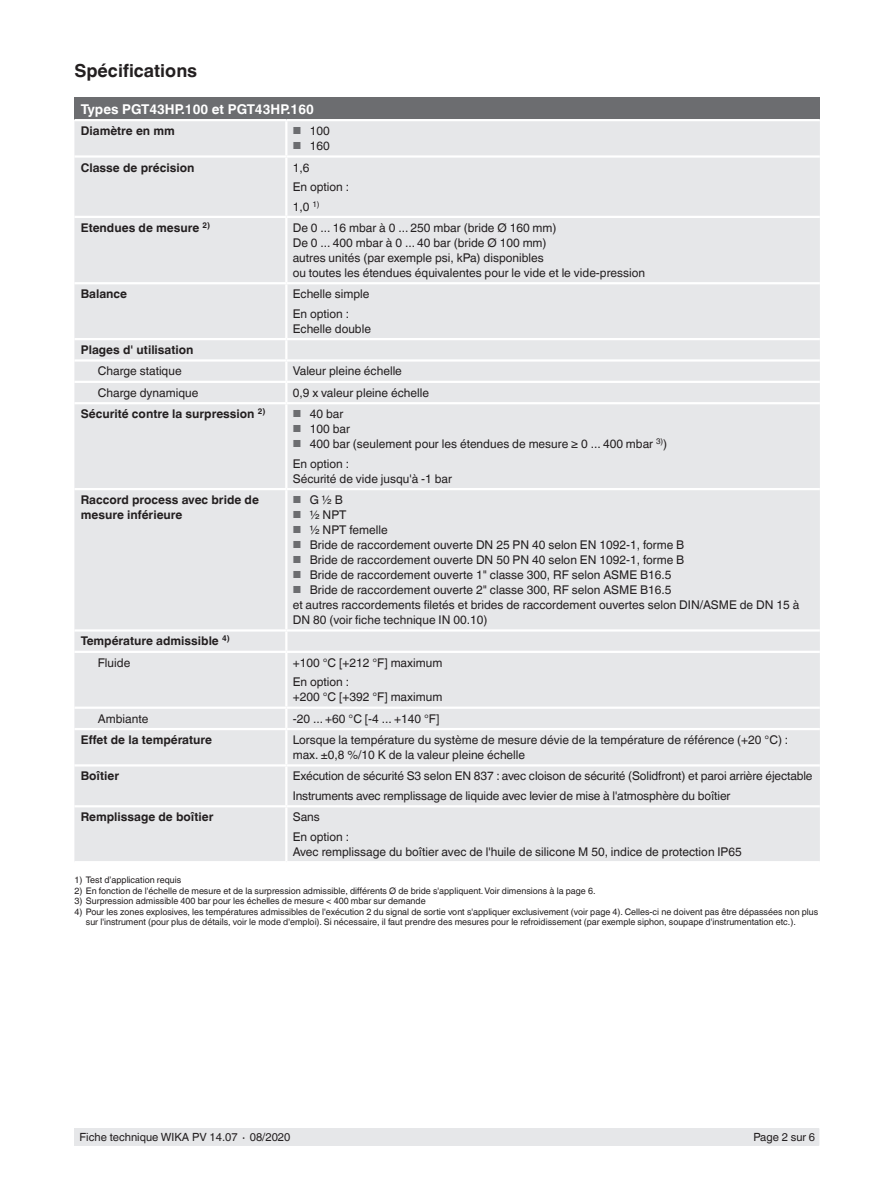
<style>
.page{position:relative;width:893px;height:1188px;background:#fff}
.page>*{position:absolute;margin:0;border:0;box-sizing:border-box;transform-origin:0 0}
.Subheadline1{font:700 18px "Helvetica World";color:#231f20}
.Tables_-_Headline{font:700 13.5px "Helvetica World";color:#fff}
.Tables_-_Running_tex{font:12px/15px "Helvetica World";color:#231f20}
.Tables_-_Running_tex-2{font:700 12px/15px "Helvetica World";color:#231f20}
.t1{font:11.25px "Helvetica World";color:#231f20}
.Footnotes{font:9px "Helvetica World";color:#231f20}
.s1{font-size:10.2px;color:#6c6d70}
</style>
<div class="page">
<div style="left:75px;top:1128px;width:744px;height:17px;background:#e6e7e9"></div>
<div style="left:74px;top:98px;width:746px;height:22px;background:#6c6d70"></div>
<div style="left:74px;top:121px;width:746px;height:740px;background:#e6e7e9"></div>
<hr style="left:74px;top:119px;width:212px;height:2px;background:#fff">
<hr style="left:286px;top:119px;width:534px;height:2px;background:#fff">
<svg style="left:285px;top:340px;width:2px;height:62px"></svg>
<hr style="left:285px;top:404px;width:2px;height:84px;background:#fff">
<hr style="left:286px;top:338px;width:534px;height:2px;background:#fff">
<hr style="left:286px;top:359px;width:534px;height:3px;background:#fff">
<hr style="left:286px;top:381px;width:534px;height:2px;background:#fff">
<hr style="left:286px;top:402px;width:534px;height:2px;background:#fff">
<hr style="left:285px;top:121px;width:2px;height:34px;background:#fff">
<hr style="left:74px;top:155px;width:212px;height:3px;background:#fff">
<hr style="left:286px;top:155px;width:534px;height:3px;background:#fff">
<hr style="left:285px;top:158px;width:2px;height:58px;background:#fff">
<hr style="left:74px;top:216px;width:212px;height:2px;background:#fff">
<hr style="left:286px;top:216px;width:534px;height:2px;background:#fff">
<hr style="left:285px;top:218px;width:2px;height:64px;background:#fff">
<hr style="left:74px;top:282px;width:212px;height:2px;background:#fff">
<hr style="left:286px;top:282px;width:534px;height:2px;background:#fff">
<hr style="left:285px;top:284px;width:2px;height:54px;background:#fff">
<hr style="left:74px;top:338px;width:212px;height:2px;background:#fff">
<hr style="left:74px;top:359px;width:212px;height:3px;background:#fff">
<hr style="left:74px;top:381px;width:212px;height:2px;background:#fff">
<hr style="left:74px;top:402px;width:212px;height:2px;background:#fff">
<hr style="left:74px;top:488px;width:212px;height:2px;background:#fff">
<hr style="left:286px;top:488px;width:534px;height:2px;background:#fff">
<hr style="left:285px;top:490px;width:2px;height:139px;background:#fff">
<hr style="left:74px;top:629px;width:212px;height:3px;background:#fff">
<hr style="left:286px;top:629px;width:534px;height:3px;background:#fff">
<svg style="left:285px;top:632px;width:2px;height:19px"></svg>
<hr style="left:74px;top:651px;width:212px;height:2px;background:#fff">
<hr style="left:286px;top:651px;width:534px;height:2px;background:#fff">
<hr style="left:285px;top:653px;width:2px;height:54px;background:#fff">
<hr style="left:74px;top:707px;width:212px;height:2px;background:#fff">
<hr style="left:286px;top:707px;width:534px;height:2px;background:#fff">
<svg style="left:285px;top:709px;width:2px;height:19px"></svg>
<hr style="left:74px;top:728px;width:212px;height:2px;background:#fff">
<hr style="left:286px;top:728px;width:534px;height:2px;background:#fff">
<hr style="left:285px;top:730px;width:2px;height:34px;background:#fff">
<hr style="left:74px;top:764px;width:212px;height:3px;background:#fff">
<hr style="left:286px;top:764px;width:534px;height:3px;background:#fff">
<hr style="left:285px;top:767px;width:2px;height:38px;background:#fff">
<hr style="left:74px;top:805px;width:212px;height:2px;background:#fff">
<hr style="left:286px;top:805px;width:534px;height:2px;background:#fff">
<hr style="left:285px;top:807px;width:2px;height:54px;background:#fff">
<p class="Subheadline1" style="left:74px;top:60px;width:124px">Spécifications</p>
<p class="Tables_-_Headline" style="left:81px;top:101px;width:235px">Types PGT43HP.100 et PGT43HP.160</p>
<p class="Tables_-_Running_tex-2" style="left:81px;top:123px;width:96px">Diamètre en mm</p>
<p class="Tables_-_Running_tex" style="left:293px;top:123px;width:39px"><span class="s1">■</span> 100</p>
<p class="Tables_-_Running_tex" style="left:293px;top:138px;width:39px"><span class="s1">■</span> 160</p>
<p class="Tables_-_Running_tex-2" style="left:81px;top:160px;width:115px">Classe de précision</p>
<p class="Tables_-_Running_tex" style="left:293px;top:160px;width:18px">1,6</p>
<p class="Tables_-_Running_tex" style="left:293px;top:179px;width:58px">En option :</p>
<p class="Tables_-_Running_tex" style="left:293px;top:199px;width:28px">1,0 <sup>1)</sup></p>
<p class="Tables_-_Running_tex-2" style="left:81px;top:220px;width:131px">Etendues de mesure <sup>2)</sup></p>
<p class="Tables_-_Running_tex" style="left:293px;top:220px;width:265px">De 0 ... 16 mbar à 0 ... 250 mbar (bride Ø 160 mm)</p>
<p class="Tables_-_Running_tex" style="left:293px;top:235px;width:255px">De 0 ... 400 mbar à 0 ... 40 bar (bride Ø 100 mm)</p>
<p class="Tables_-_Running_tex" style="left:293px;top:250px;width:253px">autres unités (par exemple psi, kPa) disponibles</p>
<p class="Tables_-_Running_tex" style="left:293px;top:265px;width:354px">ou toutes les étendues équivalentes pour le vide et le vide-pression</p>
<p class="Tables_-_Running_tex-2" style="left:81px;top:287px;width:48px">Balance</p>
<p class="Tables_-_Running_tex" style="left:293px;top:287px;width:78px">Echelle simple</p>
<p class="Tables_-_Running_tex" style="left:293px;top:306px;width:58px">En option :</p>
<p class="Tables_-_Running_tex" style="left:293px;top:321px;width:80px">Echelle double</p>
<p class="Tables_-_Running_tex-2" style="left:81px;top:342px;width:114px">Plages d' utilisation</p>
<p class="Tables_-_Running_tex" style="left:98px;top:364px;width:85px">Charge statique</p>
<p class="Tables_-_Running_tex" style="left:293px;top:364px;width:111px">Valeur pleine échelle</p>
<p class="Tables_-_Running_tex" style="left:98px;top:385px;width:102px">Charge dynamique</p>
<p class="Tables_-_Running_tex" style="left:293px;top:385px;width:138px">0,9 x valeur pleine échelle</p>
<p class="Tables_-_Running_tex-2" style="left:81px;top:407px;width:186px">Sécurité contre la surpression <sup>2)</sup></p>
<p class="Tables_-_Running_tex" style="left:293px;top:407px;width:52px"><span class="s1">■</span> 40 bar</p>
<p class="Tables_-_Running_tex" style="left:293px;top:422px;width:59px"><span class="s1">■</span> 100 bar</p>
<p class="Tables_-_Running_tex" style="left:293px;top:437px;width:376px"><span class="s1">■</span> 400 bar (seulement pour les étendues de mesure ≥ 0 ... 400 mbar <sup>3)</sup>)</p>
<p class="Tables_-_Running_tex" style="left:293px;top:456px;width:58px">En option :</p>
<p class="Tables_-_Running_tex" style="left:293px;top:471px;width:161px">Sécurité de vide jusqu'à -1 bar</p>
<p class="Tables_-_Running_tex-2" style="left:81px;top:492px;width:180px">Raccord process avec bride de mesure inférieure</p>
<p class="Tables_-_Running_tex" style="left:293px;top:492px;width:52px"><span class="s1">■</span> G ½ B</p>
<p class="Tables_-_Running_tex" style="left:293px;top:507px;width:55px"><span class="s1">■</span> ½ NPT</p>
<p class="Tables_-_Running_tex" style="left:293px;top:522px;width:96px"><span class="s1">■</span> ½ NPT femelle</p>
<p class="Tables_-_Running_tex" style="left:293px;top:537px;width:393px"><span class="s1">■</span> Bride de raccordement ouverte DN 25 PN 40 selon EN 1092-1, forme B</p>
<p class="Tables_-_Running_tex" style="left:293px;top:552px;width:393px"><span class="s1">■</span> Bride de raccordement ouverte DN 50 PN 40 selon EN 1092-1, forme B</p>
<p class="Tables_-_Running_tex" style="left:293px;top:567px;width:380px"><span class="s1">■</span> Bride de raccordement ouverte 1" classe 300, RF selon ASME B16.5</p>
<p class="Tables_-_Running_tex" style="left:293px;top:582px;width:380px"><span class="s1">■</span> Bride de raccordement ouverte 2" classe 300, RF selon ASME B16.5</p>
<p class="Tables_-_Running_tex" style="left:293px;top:597px;width:508px">et autres raccordements filetés et brides de raccordement ouvertes selon DIN/ASME de DN 15 à<br>DN 80 (voir fiche technique IN 00.10)</p>
<p class="Tables_-_Running_tex-2" style="left:81px;top:634px;width:150px">Température admissible <sup>4)</sup></p>
<p class="Tables_-_Running_tex" style="left:98px;top:655px;width:34px">Fluide</p>
<p class="Tables_-_Running_tex" style="left:293px;top:655px;width:151px">+100 °C [+212 °F] maximum</p>
<p class="Tables_-_Running_tex" style="left:293px;top:675px;width:58px">En option :</p>
<p class="Tables_-_Running_tex" style="left:293px;top:690px;width:151px">+200 °C [+392 °F] maximum</p>
<p class="Tables_-_Running_tex" style="left:98px;top:711px;width:52px">Ambiante</p>
<p class="Tables_-_Running_tex" style="left:293px;top:711px;width:148px">-20 ... +60 °C [-4 ... +140 °F]</p>
<p class="Tables_-_Running_tex-2" style="left:81px;top:732px;width:133px">Effet de la température</p>
<p class="Tables_-_Running_tex" style="left:293px;top:732px;width:497px">Lorsque la température du système de mesure dévie de la température de référence (+20 °C) : max. ±0,8 %/10 K de la valeur pleine échelle</p>
<p class="Tables_-_Running_tex-2" style="left:81px;top:769px;width:40px">Boîtier</p>
<p class="Tables_-_Running_tex" style="left:293px;top:769px;width:521px">Exécution de sécurité S3 selon EN 837 : avec cloison de sécurité (Solidfront) et paroi arrière éjectable</p>
<p class="Tables_-_Running_tex" style="left:293px;top:788px;width:439px">Instruments avec remplissage de liquide avec levier de mise à l'atmosphère du boîtier</p>
<p class="Tables_-_Running_tex-2" style="left:81px;top:810px;width:134px">Remplissage de boîtier</p>
<p class="Tables_-_Running_tex" style="left:293px;top:810px;width:29px">Sans</p>
<p class="Tables_-_Running_tex" style="left:293px;top:829px;width:58px">En option :</p>
<p class="Tables_-_Running_tex" style="left:293px;top:844px;width:450px">Avec remplissage du boîtier avec de l'huile de silicone M 50, indice de protection IP65</p>
<p class="Footnotes" style="left:74px;top:875px;width:108px">1) Test d’application requis</p>
<p class="Footnotes" style="left:74px;top:885px;width:523px">2) En fonction de l'échelle de mesure et de la surpression admissible, différents Ø de bride s'appliquent. Voir dimensions à la page 6.</p>
<p class="Footnotes" style="left:74px;top:896px;width:353px">3) Surpression admissible 400 bar pour les échelles de mesure &lt; 400 mbar sur demande</p>
<p class="Footnotes" style="left:74px;top:906px;width:745px">4) Pour les zones explosives, les températures admissibles de l'exécution 2 du signal de sortie vont s'appliquer exclusivement (voir page 4). Celles-ci ne doivent pas être dépassées non plus</p>
<p class="Footnotes" style="left:86px;top:917px;width:711px">sur l'instrument (pour plus de détails, voir le mode d'emploi). Si nécessaire, il faut prendre des mesures pour le refroidissement (par exemple siphon, soupape d'instrumentation etc.).</p>
<p class="t1" style="left:80px;top:1131px;width:212px">Fiche technique WIKA PV 14.07 ∙ 08/2020</p>
<p class="t1" style="left:753px;top:1131px;width:63px">Page 2 sur 6</p>
</div>
